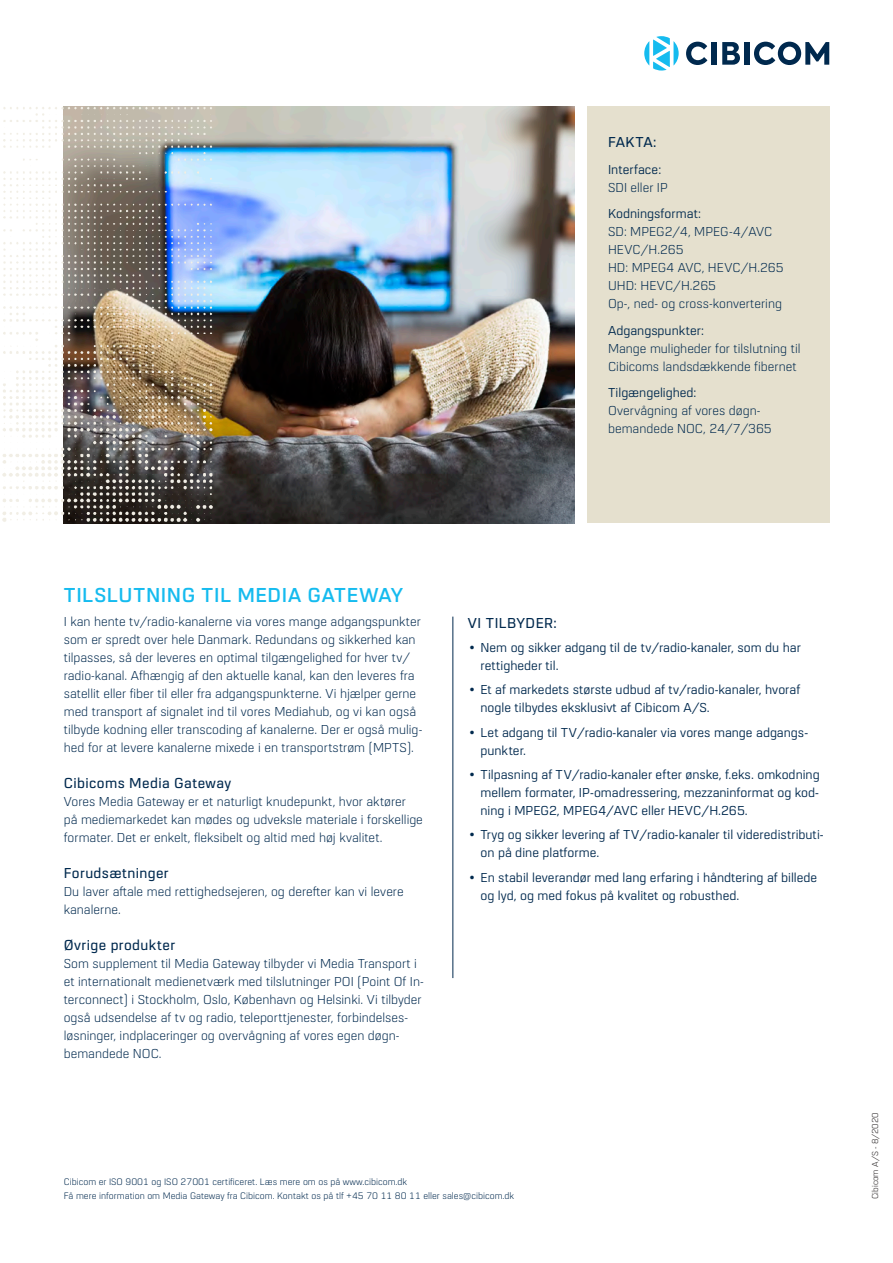
<style>
.page{position:relative;width:893px;height:1263px;background:#fff}
.page>*{position:absolute;margin:0;border:0;box-sizing:border-box;transform-origin:0 0}
.t1{font:600 21px "URW Dock";letter-spacing:.025em;color:#15bbef}
.t2{font:500 15px "URW Dock";letter-spacing:.025em;color:#00294e}
.t3{font:300 13.5px/18px "URW Dock";color:#00294e}
.t4{font:13.5px/18px "URW Dock";color:#00294e}
.t5{font:300 9.75px "URW Dock";color:#00294e}
.t6{font:300 9px "URW Dock";color:#231f20}
.s1{font-weight:300}
.s2{font-weight:400}
</style>
<div class="page">
<div style="left:587px;top:106px;width:242px;height:417px;background:#e5e0ce"></div>
<img style="left:213px;top:106px;width:361px;height:417px">
<svg style="left:754px;top:42px;width:75px;height:23px"></svg>
<div style="left:744px;top:42px;width:6px;height:23px;background:#00294e"></div>
<svg style="left:722px;top:42px;width:18px;height:23px"></svg>
<div style="left:712px;top:42px;width:5px;height:23px;background:#00294e"></div>
<svg style="left:686px;top:42px;width:21px;height:23px"></svg>
<svg style="left:644px;top:36px;width:35px;height:35px"></svg>
<hr style="left:452px;top:617px;width:1px;height:361px;background:#00294e">
<img style="left:2px;top:106px;width:211px;height:417px">
<p class="t2" style="left:608px;top:132px;width:50px">FAKTA:</p>
<p class="t4" style="left:608px;top:159px;width:61px">Interface:<br><span class="s1">SDI eller IP</span></p>
<p class="t3" style="left:608px;top:204px;width:166px"><span class="s2">Kodningsformat:<br></span>SD: MPEG2/4, MPEG-4/AVC</p>
<p class="t3" style="left:608px;top:240px;width:77px">HEVC/H.265</p>
<p class="t3" style="left:608px;top:258px;width:177px">HD: MPEG4 AVC, HEVC/H.265</p>
<p class="t3" style="left:608px;top:276px;width:110px">UHD: HEVC/H.265</p>
<p class="t3" style="left:608px;top:294px;width:175px">Op-, ned- og cross-konvertering</p>
<p class="t3" style="left:608px;top:320px;width:194px"><span class="s2">Adgangspunkter:<br></span>Mange muligheder for tilslutning til<br>Cibicoms landsdækkende fibernet</p>
<p class="t3" style="left:608px;top:383px;width:165px"><span class="s2">Tilgængelighed:<br></span>Overvågning af vores døgn&shy;bemandede NOC, 24/7/365</p>
<p class="t1" style="left:64px;top:581px;width:341px">TILSLUTNING TIL MEDIA GATEWAY</p>
<p class="t3" style="left:64px;top:612px;width:360px">I kan hente tv/radio-kanalerne via vores mange adgangspunkter som er spredt over hele Danmark. Redundans og sikkerhed kan tilpasses, så der leveres en optimal tilgængelighed for hver tv/ radio-kanal. Afhængig af den aktuelle kanal, kan den leveres fra satellit eller fiber til eller fra adgangspunkterne. Vi hjælper gerne med transport af signalet ind til vores Mediahub, og vi kan også tilbyde kodning eller transcoding af kanalerne. Der er også mulig&shy;hed for at levere kanalerne mixede i en transportstrøm (MPTS).</p>
<p class="t2" style="left:64px;top:773px;width:169px">Cibicoms Media Gateway</p>
<p class="t3" style="left:64px;top:792px;width:361px">Vores Media Gateway er et naturligt knudepunkt, hvor aktører på mediemarkedet kan mødes og udveksle materiale i forskellige formater. Det er enkelt, fleksibelt og altid med høj kvalitet.</p>
<p class="t2" style="left:64px;top:863px;width:106px">Forudsætninger</p>
<p class="t3" style="left:64px;top:882px;width:341px">Du laver aftale med rettighedsejeren, og derefter kan vi levere kanalerne.</p>
<p class="t2" style="left:64px;top:935px;width:113px">Øvrige produkter</p>
<p class="t3" style="left:64px;top:954px;width:361px">Som supplement til Media Gateway tilbyder vi Media Transport i et internationalt medienetværk med tilslutninger POI (Point Of In&shy;terconnect) i Stockholm, Oslo, København og Helsinki. Vi tilbyder også udsendelse af tv og radio, teleporttjenester, forbindelses&shy;løsninger, indplaceringer og overvågning af vores egen døgn&shy;bemandede NOC.</p>
<p class="t2" style="left:468px;top:612px;width:91px">VI TILBYDER:</p>
<p class="t4" style="left:480px;top:638px;width:322px;text-indent:-13px">• Nem og sikker adgang til de tv/radio-kanaler, som du har rettigheder til.</p>
<p class="t4" style="left:480px;top:680px;width:321px;text-indent:-13px">• Et af markedets største udbud af tv/radio-kanaler, hvoraf nogle tilbydes eksklusivt af Cibicom A/S.</p>
<p class="t4" style="left:480px;top:723px;width:329px;text-indent:-13px">• Let adgang til TV/radio-kanaler via vores mange adgangs&shy;punkter.</p>
<p class="t4" style="left:480px;top:765px;width:341px;text-align:justify;text-indent:-13px">• Tilpasning af TV/radio-kanaler efter ønske, f.eks. omkodning mellem formater, IP-omadressering, mezzaninformat og kod&shy;ning i MPEG2, MPEG4/AVC eller HEVC/H.265.</p>
<p class="t4" style="left:480px;top:825px;width:345px;text-indent:-13px">• Tryg og sikker levering af TV/radio-kanaler til videredistributi&shy;on på dine platforme.</p>
<p class="t4" style="left:480px;top:868px;width:338px;text-indent:-13px">• En stabil leverandør med lang erfaring i håndtering af billede og lyd, og med fokus på kvalitet og robusthed.</p>
<p class="t5" style="left:64px;top:1175px;width:345px">Cibicom er ISO 9001 og ISO 27001 certificeret. Læs mere om os på www.cibicom.dk</p>
<p class="t5" style="left:64px;top:1189px;width:452px">Få mere information om Media Gateway fra Cibicom. Kontakt os på tlf +45 70 11 80 11 eller sales@cibicom.dk</p>
<p class="t6" style="left:869px;top:1199px;width:88px;rotate:-90deg">Cibicom A/S - 8/2020</p>
</div>
